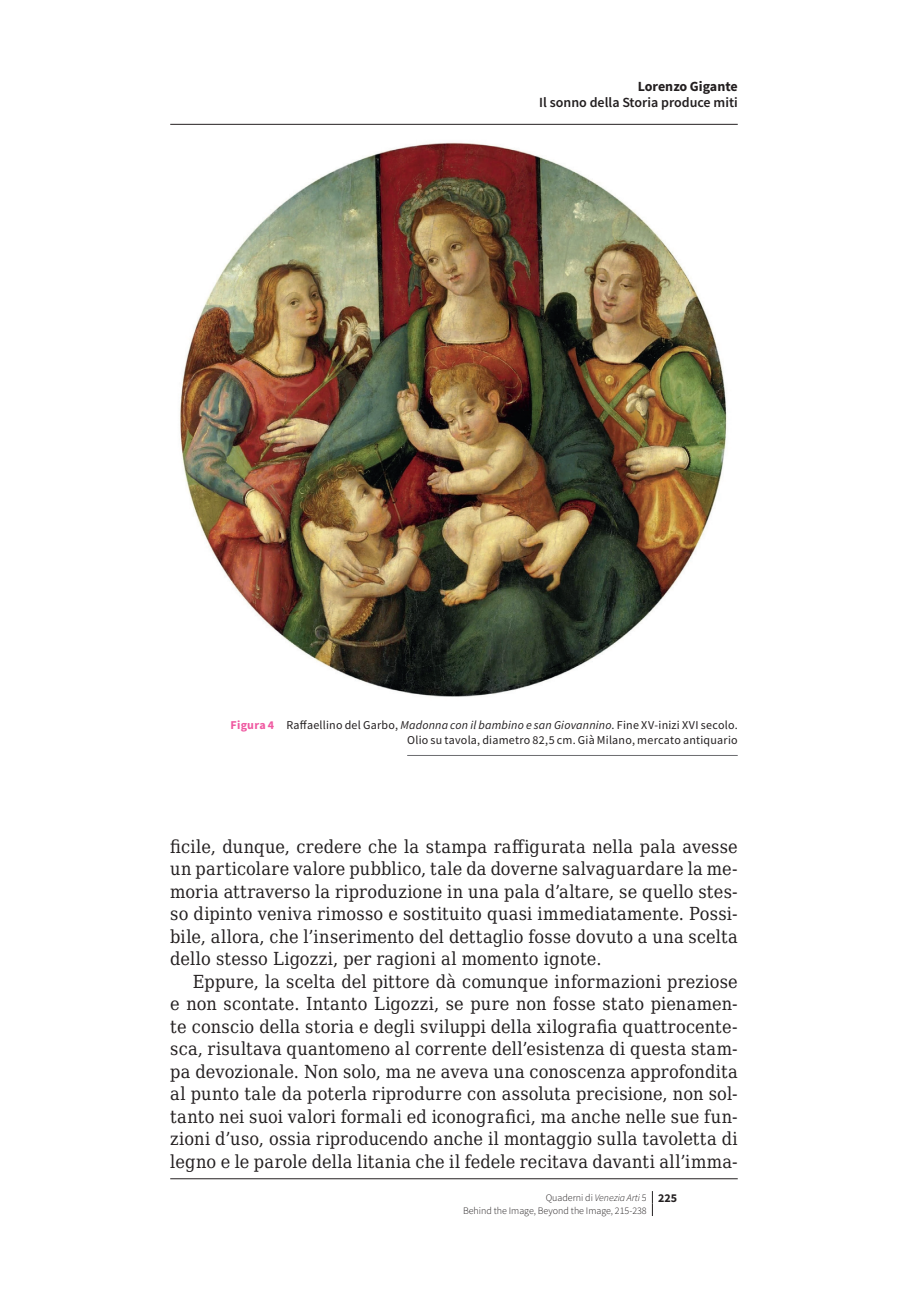
<style>
.page{position:relative;width:908px;height:1304px;background:#fff}
.page>*{position:absolute;margin:0;border:0;box-sizing:border-box;transform-origin:0 0}
.t1{font:18px/22.4px "DejaVu Serif Condensed";letter-spacing:.01em;color:#231f20;text-align:justify}
.t2{font:600 14px "Source Sans Pro";color:#231f20}
.t3{font:700 14px "Source Sans Pro";color:#231f20}
.t4{font:12px/15px "Source Sans Pro";letter-spacing:.02em;color:#231f20;text-align:right}
.t5{font:300 10px/12.4px "Source Sans Pro";color:#231f20}
.s1{font-weight:700;color:#ef59a1}
.s2{font-style:italic}
.s3{font-weight:700;font-size:12px}
</style>
<div class="page">
<svg style="left:651px;top:1191px;width:1px;height:25px"></svg>
<img style="left:180px;top:142px;width:547px;height:555px">
<hr style="left:407px;top:755px;width:330px;height:1px;background:#6c6d70">
<hr style="left:170px;top:124px;width:567px;height:1px;background:#231f20">
<hr style="left:170px;top:1178px;width:567px;height:1px;background:#231f20">
<p class="t3" style="left:637px;top:77px;width:101px">Lorenzo Gigante</p>
<p class="t2" style="left:539px;top:94px;width:200px">Il sonno della Storia produce miti</p>
<p class="t4" style="left:230px;top:717px;width:508px"><span class="s1">Figura 4</span> Raffaellino del Garbo, <span class="s2">Madonna con il bambino e san Giovannino</span>. Fine XV-inizi XVI secolo.<br>Olio su tavola, diametro 82,5 cm. Già Milano, mercato antiquario</p>
<p class="t1" style="left:170px;top:835px;width:568px">ficile, dunque, credere che la stampa raffigurata nella pala avesse un particolare valore pubblico, tale da doverne salvaguardare la me&shy;moria attraverso la riproduzione in una pala d’altare, se quello stes&shy;so dipinto veniva rimosso e sostituito quasi immediatamente. Possi&shy;bile, allora, che l’inserimento del dettaglio fosse dovuto a una scelta dello stesso Ligozzi, per ragioni al momento ignote.</p>
<p class="t1" style="left:170px;top:970px;width:568px;text-indent:23px">Eppure, la scelta del pittore dà comunque informazioni preziose e non scontate. Intanto Ligozzi, se pure non fosse stato pienamen&shy;te conscio della storia e degli sviluppi della xilografia quattrocente&shy;sca, risultava quantomeno al corrente dell’esistenza di questa stam&shy;pa devozionale. Non solo, ma ne aveva una conoscenza approfondita al punto tale da poterla riprodurre con assoluta precisione, non sol&shy;tanto nei suoi valori formali ed iconografici, ma anche nelle sue fun&shy;zioni d’uso, ossia riproducendo anche il montaggio sulla tavoletta di legno e le parole della litania che il fedele recitava davanti all’imma-</p>
<p class="t5" style="left:463px;top:1191px;width:215px;text-indent:83px">Quaderni di <span class="s2">Venezia Arti</span> 5 <span class="s3">225<br></span>Behind the Image, Beyond the Image, 215-238</p>
</div>
